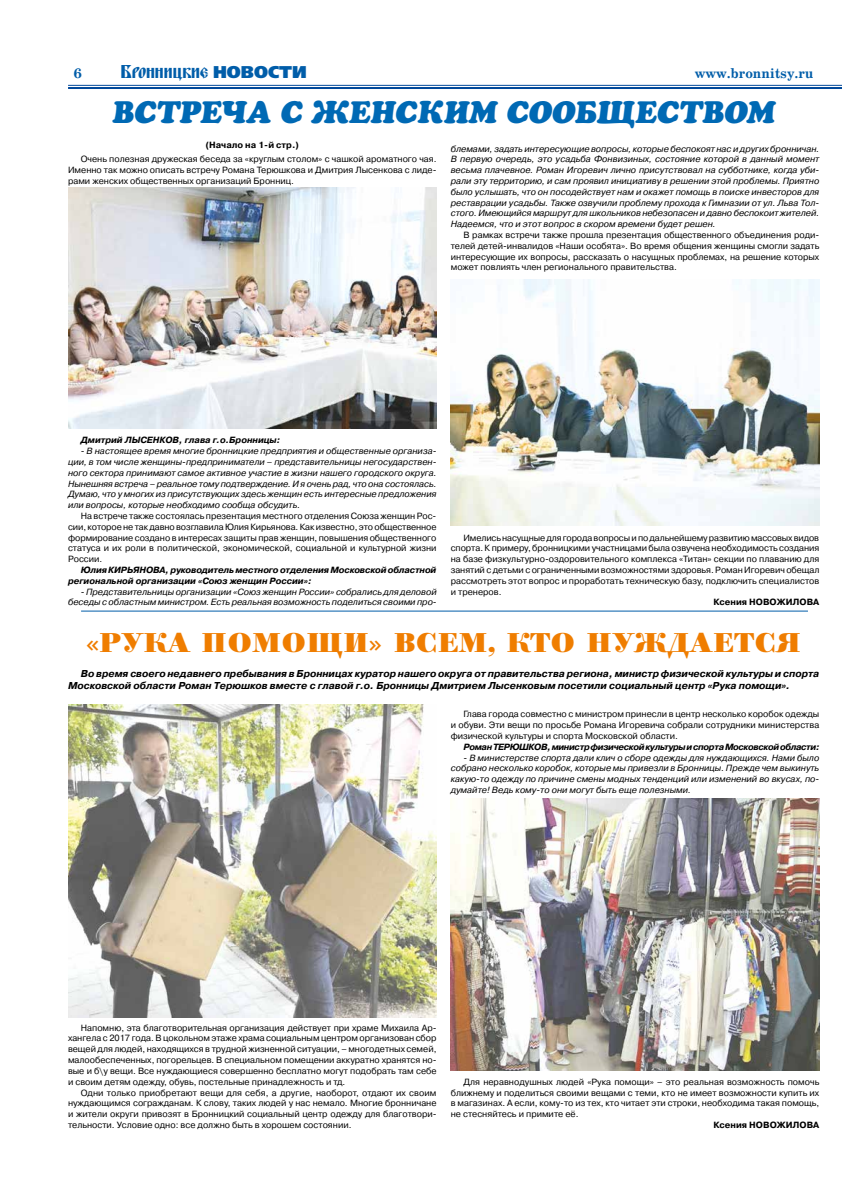
<style>
.page{position:relative;width:842px;height:1191px;background:#fff}
.page>*{position:absolute;margin:0;border:0;box-sizing:border-box;transform-origin:0 0}
.t1{font:italic 900 30px "Osvald";color:#0069b4}
.t2{font:28px "Paragon Nord Ultra Bold C";color:#ef7d00}
.t3{font:700 14px "School Book AC";color:#005da9}
.t4{font:14px "Blagovest Five";color:#005da9}
.t5{font:italic 700 10px/12px "Pragmatica C";color:#000}
.t6{font:9px/10.8px "Pragmatica C";color:#000;text-align:justify}
.t7{font:italic 9px/10.8px "Pragmatica C";color:#000;text-align:justify}
.t8{font:italic 700 9px/10.8px "Pragmatica C";letter-spacing:-.01em;color:#000}
.t9{font:italic 700 9px "Pragmatica C";letter-spacing:-.035em;color:#000}
.t10{font:700 9px "Pragmatica C";color:#000}
.s1{font-size:18px}
.s2{font-family:"Free Set Black C";font-size:17px}
</style>
<div class="page">
<hr style="left:68px;top:85px;width:774px;height:1px;background:#00489a">
<hr style="left:68px;top:87px;width:774px;height:2px;background:#00489a">
<img style="left:68px;top:187px;width:369px;height:241px">
<img style="left:451px;top:279px;width:368px;height:246px">
<hr style="left:81px;top:610px;width:727px;height:1px;background:#005da9">
<img style="left:451px;top:798px;width:368px;height:272px">
<img style="left:68px;top:704px;width:369px;height:313px">
<h3 class="t3" style="left:74px;top:66px;width:10px">6</h3>
<h3 class="t4" style="left:121px;top:64px;width:188px"><span class="s1">Б</span>ронницкие <span class="s2">НОВОСТИ</span></h3>
<h3 class="t3" style="left:695px;top:66px;width:120px">www.bronnitsy.ru</h3>
<h1 class="t1" style="left:112px;top:90px;width:664px">ВСТРЕЧА С ЖЕНСКИМ СООБЩЕСТВОМ</h1>
<p class="t10" style="left:206px;top:140px;width:95px">(Начало на 1-й стр.)</p>
<p class="t6" style="left:68px;top:154px;width:370px;text-indent:13px">Очень полезная дружеская беседа за «круглым столом» с чашкой ароматного чая.<br>Именно так можно описать встречу Романа Терюшкова и Дмитрия Лысенкова с лиде&shy;рами женских общественных организаций Бронниц.</p>
<p class="t7" style="left:451px;top:143px;width:370px">блемами, задать интересующие вопросы, которые беспокоят нас и других бронничан.<br>В первую очередь, это усадьба Фонвизиных, состояние которой в данный момент весьма плачевное. Роман Игоревич лично присутствовал на субботнике, когда уби&shy;рали эту территорию, и сам проявил инициативу в решении этой проблемы. Приятно было услышать, что он посодействует нам и окажет помощь в поиске инвесторов для реставрации усадьбы. Также озвучили проблему прохода к Гимназии от ул. Льва Тол&shy;стого. Имеющийся маршрут для школьников небезопасен и давно беспокоит жителей.<br>Надеемся, что и этот вопрос в скором времени будет решен.</p>
<p class="t6" style="left:451px;top:230px;width:370px;text-indent:13px">В рамках встречи также прошла презентация общественного объединения роди&shy;телей детей-инвалидов «Наши особята». Во время общения женщины смогли задать интересующие их вопросы, рассказать о насущных проблемах, на решение которых может повлиять член регионального правительства.</p>
<p class="t8" style="left:81px;top:435px;width:201px">Дмитрий ЛЫСЕНКОВ, глава г.о.Бронницы:</p>
<p class="t7" style="left:68px;top:446px;width:370px;text-indent:13px">- В настоящее время многие бронницкие предприятия и общественные организа&shy;ции, в том числе женщины-предприниматели – представительницы негосударствен&shy;ного сектора принимают самое активное участие в жизни нашего городского округа.<br>Нынешняя встреча – реальное тому подтверждение. И я очень рад, что она состоялась.<br>Думаю, что у многих из присутствующих здесь женщин есть интересные предложения или вопросы, которые необходимо сообща обсудить.</p>
<p class="t6" style="left:68px;top:510px;width:370px;text-indent:13px">На встрече также состоялась презентация местного отделения Союза женщин Рос&shy;сии, которое не так давно возглавила Юлия Кирьянова. Как известно, это общественное формирование создано в интересах защиты прав женщин, повышения общественного статуса и их роли в политической, экономической, социальной и культурной жизни России.</p>
<p class="t8" style="left:68px;top:564px;width:370px;text-indent:13px">Юлия КИРЬЯНОВА, руководитель местного отделения Московской областной региональной организации «Союз женщин России»:</p>
<p class="t7" style="left:68px;top:586px;width:370px;text-align:right">- Представительницы организации «Союз женщин России» собрались для деловой беседы с областным министром. Есть реальная возможность поделиться своими про-</p>
<p class="t6" style="left:451px;top:532px;width:370px;text-indent:13px">Имелись насущные для города вопросы и по дальнейшему развитию массовых видов спорта. К примеру, бронницкими участницами была озвучена необходимость создания на базе физкультурно-оздоровительного комплекса «Титан» секции по плаванию для занятий с детьми с ограниченными возможностями здоровья. Роман Игоревич обещал рассмотреть этот вопрос и проработать техническую базу, подключить специалистов и тренеров.</p>
<p class="t10" style="left:713px;top:597px;width:107px">Ксения НОВОЖИЛОВА</p>
<h2 class="t2" style="left:86px;top:624px;width:717px">«РУКА ПОМОЩИ» ВСЕМ, КТО НУЖДАЕТСЯ</h2>
<p class="t5" style="left:68px;top:667px;width:753px;text-indent:13px">Во время своего недавнего пребывания в Бронницах куратор нашего округа от правительства региона, министр физической культуры и спорта<br>Московской области Роман Терюшков вместе с главой г.о. Бронницы Дмитрием Лысенковым посетили социальный центр «Рука помощи».</p>
<p class="t6" style="left:451px;top:709px;width:370px;text-indent:13px">Глава города совместно с министром принесли в центр несколько коробок одежды и обуви. Эти вещи по просьбе Романа Игоревича собрали сотрудники министерства физической культуры и спорта Московской области.</p>
<p class="t9" style="left:463px;top:741px;width:357px">Роман ТЕРЮШКОВ, министр физической культуры и спорта Московской области:</p>
<p class="t7" style="left:451px;top:752px;width:370px;text-indent:13px">- В министерстве спорта дали клич о сборе одежды для нуждающихся. Нами было собрано несколько коробок, которые мы привезли в Бронницы. Прежде чем выкинуть какую-то одежду по причине смены модных тенденций или изменений во вкусах, по&shy;думайте! Ведь кому-то они могут быть еще полезными.</p>
<p class="t6" style="left:68px;top:1022px;width:370px;text-indent:13px">Напомню, эта благотворительная организация действует при храме Михаила Ар&shy;хангела с 2017 года. В цокольном этаже храма социальным центром организован сбор вещей для людей, находящихся в трудной жизненной ситуации, – многодетных семей, малообеспеченных, погорельцев. В специальном помещении аккуратно хранятся но&shy;вые и б\у вещи. Все нуждающиеся совершенно бесплатно могут подобрать там себе и своим детям одежду, обувь, постельные принадлежность и тд.</p>
<p class="t6" style="left:68px;top:1087px;width:370px;text-indent:13px">Одни только приобретают вещи для себя, а другие, наоборот, отдают их своим нуждающимся согражданам. К слову, таких людей у нас немало. Многие бронничане и жители округи привозят в Бронницкий социальный центр одежду для благотвори&shy;тельности. Условие одно: все должно быть в хорошем состоянии.</p>
<p class="t6" style="left:451px;top:1076px;width:370px;text-indent:13px">Для неравнодушных людей «Рука помощи» – это реальная возможность помочь ближнему и поделиться своими вещами с теми, кто не имеет возможности купить их в магазинах. А если, кому-то из тех, кто читает эти строки, необходима такая помощь, не стесняйтесь и примите её.</p>
<p class="t10" style="left:713px;top:1119px;width:107px">Ксения НОВОЖИЛОВА</p>
</div>
